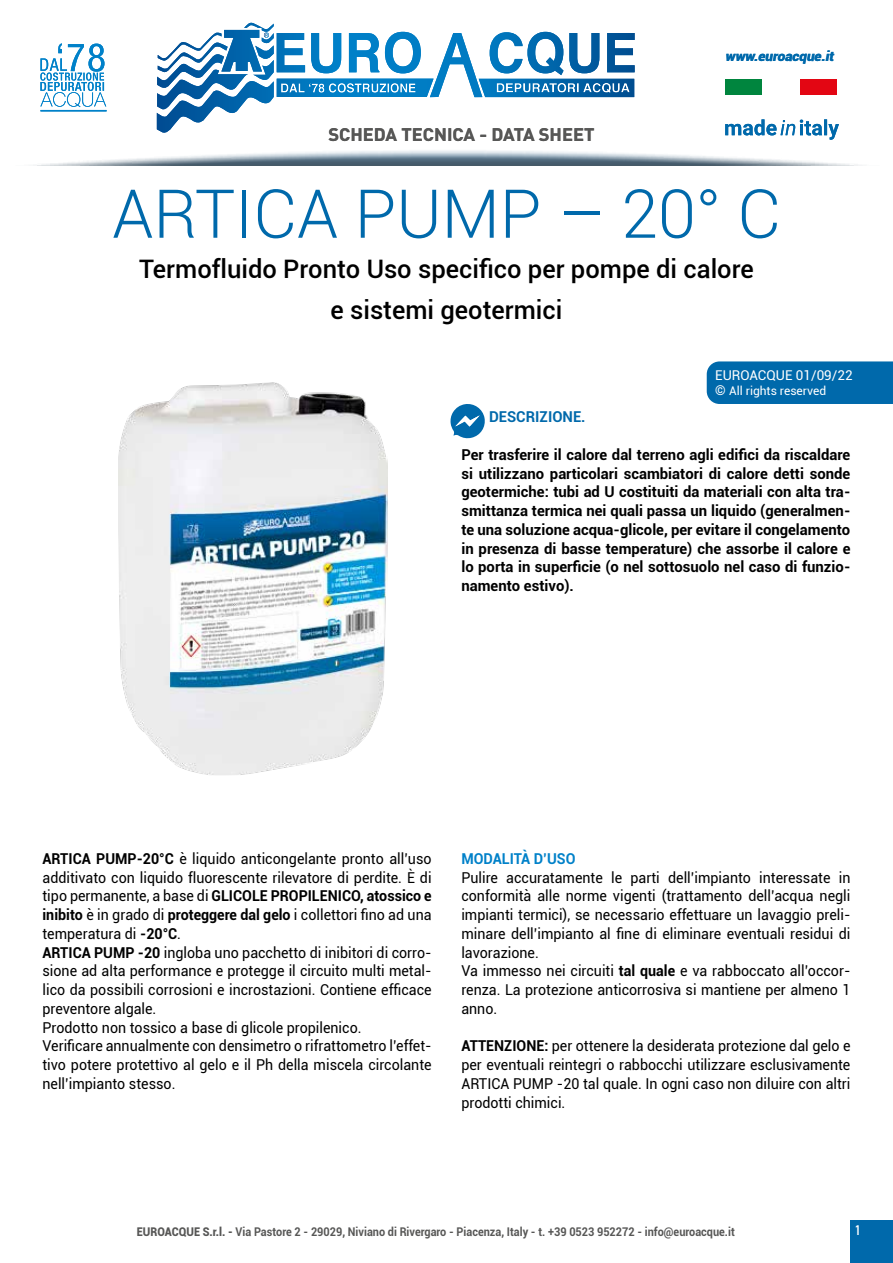
<style>
.page{position:relative;width:893px;height:1263px;background:#fff}
.page>*{position:absolute;margin:0;border:0;box-sizing:border-box;transform-origin:0 0}
.t1{font:300 67.5px "Roboto";color:#0069ab}
.t2{font:500 25.5px/40.5px "Roboto";color:#000;text-align:center}
.t3{font:700 18px "DIN";color:#575756}
.t4{font:15px/18.8px "Roboto";color:#000;scale:.95 1}
.t5{font:700 15px/18.8px "Roboto";color:#000;text-align:justify}
.t6{font:700 15px "Roboto";color:#0081c9;scale:.95 1}
.t7{font:700 15px "Roboto";color:#0069ab}
.t8{font:13.5px "Roboto";color:#fff}
.t9{font:italic 900 13.5px "Roboto";color:#0069ab}
.t10{font:700 13.5px "DIN Alternate";color:#fff}
.t11{font:700 12px "Roboto";color:#575756;scale:.91 1}
.t12{font:12px "Roboto";color:#fff}
.s1{font-size:13.5px}
.s2{font-weight:700}
.s3{font-weight:900}
</style>
<div class="page">
<div style="left:850px;top:1220px;width:43px;height:43px;background:#0069ab"></div>
<div style="left:0;top:148px;width:893px;height:19px;background:#000;opacity:.47"></div>
<svg style="left:158px;top:23px;width:477px;height:74px"></svg>
<svg style="left:40px;top:43px;width:66px;height:64px"></svg>
<hr style="left:40px;top:110px;width:67px;height:1px;background:#0081c9">
<div style="left:725px;top:79px;width:37px;height:16px;background:#00853e"></div>
<div style="left:800px;top:79px;width:37px;height:16px;background:#e30613"></div>
<svg style="left:725px;top:119px;width:114px;height:21px"></svg>
<svg style="left:450px;top:404px;width:35px;height:35px"></svg>
<div style="left:707px;top:361px;width:186px;height:43px;background:#0069ab"></div>
<img style="left:118px;top:383px;width:269px;height:392px">
<p class="t3" style="left:328px;top:123px;width:268px">SCHEDA TECNICA - DATA SHEET</p>
<p class="t9" style="left:725px;top:47px;width:113px">www.euroacque.it</p>
<h1 class="t1" style="left:112px;top:167px;width:670px">ARTICA PUMP – 20° C</h1>
<h2 class="t2" style="left:139px;top:248px;width:616px">Termofluido Pronto Uso specifico per pompe di calore e sistemi geotermici</h2>
<p class="t8" style="left:715px;top:366px;width:139px">EUROACQUE 01/09/22</p>
<p class="t12" style="left:715px;top:383px;width:112px"><span class="s1">©</span> All rights reserved</p>
<p class="t7" style="left:489px;top:406px;width:98px">DESCRIZIONE.</p>
<p class="t5" style="left:461px;top:444px;width:391px">Per trasferire il calore dal terreno agli edifici da riscaldare si utilizzano particolari scambiatori di calore detti sonde geotermiche: tubi ad U costituiti da materiali con alta tra&shy;smittanza termica nei quali passa un liquido (generalmen&shy;te una soluzione acqua-glicole, per evitare il congelamento in presenza di basse temperature) che assorbe il calore e lo porta in superficie (o nel sottosuolo nel caso di funzio&shy;namento estivo).</p>
<p class="t4" style="left:43px;top:849px;width:411px"><span class="s2">ARTICA PUMP-20°C</span> è liquido anticongelante pronto all’uso additivato con liquido fluorescente rilevatore di perdite. È di tipo permanente, a base di <span class="s2">GLICOLE PROPILENICO, atossico e inibito</span> è in grado di <span class="s2">proteggere dal gelo</span> i collettori fino ad una temperatura di <span class="s2">-20°C</span>.<br><span class="s2">ARTICA PUMP -20</span> ingloba uno pacchetto di inibitori di corro&shy;sione ad alta performance e protegge il circuito multi metal&shy;lico da possibili corrosioni e incrostazioni. Contiene efficace preventore algale.<br>Prodotto non tossico a base di glicole propilenico.<br>Verificare annualmente con densimetro o rifrattometro l’effet&shy;tivo potere protettivo al gelo e il Ph della miscela circolante nell’impianto stesso.</p>
<p class="t6" style="left:461px;top:848px;width:122px">MODALITÀ D’USO</p>
<p class="t4" style="left:461px;top:867px;width:411px">Pulire accuratamente le parti dell’impianto interessate in conformità alle norme vigenti (trattamento dell’acqua negli impianti termici), se necessario effettuare un lavaggio preli&shy;minare dell’impianto al fine di eliminare eventuali residui di lavorazione.<br>Va immesso nei circuiti <span class="s2">tal quale</span> e va rabboccato all’occor&shy;renza. La protezione anticorrosiva si mantiene per almeno 1 anno.</p>
<p class="t4" style="left:461px;top:1036px;width:411px;text-align:justify"><span class="s2">ATTENZIONE:</span> per ottenere la desiderata protezione dal gelo e per eventuali reintegri o rabbocchi utilizzare esclusivamente ARTICA PUMP -20 tal quale. In ogni caso non diluire con altri prodotti chimici.</p>
<p class="t11" style="left:137px;top:1223px;width:659px"><span class="s3">EUROACQUE S.r.l. -</span> Via Pastore 2 - 29029, Niviano di Rivergaro - Piacenza, Italy - t. +39 0523 952272 - info@euroacque.it</p>
<p class="t10" style="left:855px;top:1220px;width:8px">1</p>
</div>
